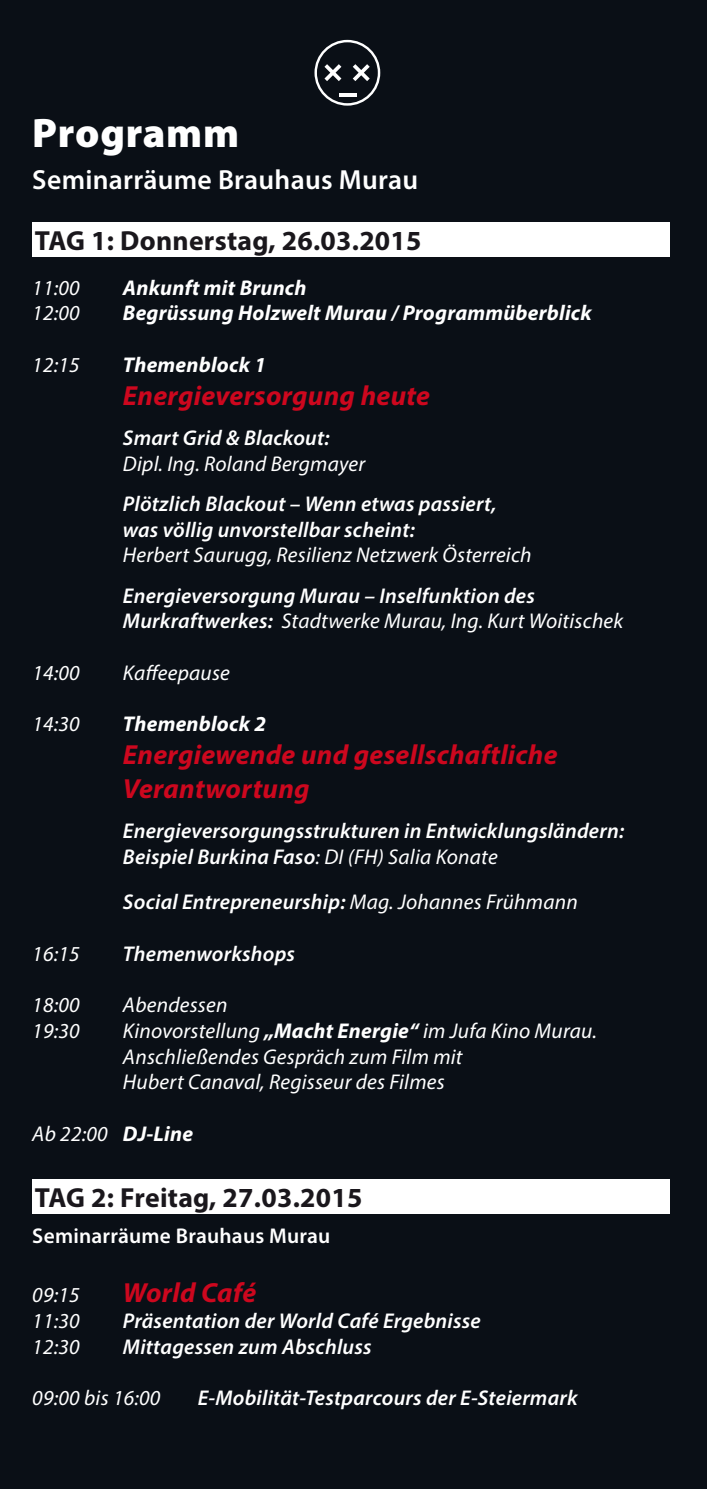
<style>
.page{position:relative;width:709px;height:1489px;background:#fff}
.page>*{position:absolute;margin:0;border:0;box-sizing:border-box;transform-origin:0 0}
.t1{font:900 41.5px "Myriad Pro";letter-spacing:.02em;color:#fff}
.t2{font:italic 700 27.75px/33.2px "Myriad Pro";letter-spacing:.01em;color:#cd071e}
.t3{font:700 27.75px "Myriad Pro";letter-spacing:.01em;color:#1a171c}
.t4{font:600 27.75px "Myriad Pro";letter-spacing:.01em;color:#fff}
.t5{font:italic 600 21.5px/25.8px "Myriad Pro";letter-spacing:.01em;color:#fff}
.t6{font:italic 21.5px/25.8px "Myriad Pro";letter-spacing:.01em;color:#fff}
.t7{font:italic 700 21.5px "Myriad Pro";letter-spacing:.01em;color:#fff}
.t8{font:600 21.5px "Myriad Pro";letter-spacing:.01em;color:#fff}
.s1{font-weight:400}
.s2{font-weight:700}
</style>
<div class="page">
<div style="left:0;top:1px;width:706px;height:1487px;background:#0a0f16"></div>
<svg style="left:314px;top:40px;width:66px;height:66px"></svg>
<div style="left:32px;top:222px;width:637px;height:35px;background:#fff"></div>
<div style="left:32px;top:1178px;width:637px;height:35px;background:#fff"></div>
<h1 class="t1" style="left:32px;top:110px;width:208px">Programm</h1>
<p class="t4" style="left:32px;top:162px;width:387px">Seminarräume Brauhaus Murau</p>
<p class="t3" style="left:35px;top:223px;width:388px">TAG 1: Donnerstag, 26.03.2015</p>
<p class="t6" style="left:32px;top:274px;width:49px">11:00</p>
<p class="t7" style="left:123px;top:273px;width:185px">Ankunft mit Brunch</p>
<p class="t6" style="left:32px;top:300px;width:49px">12:00</p>
<p class="t7" style="left:123px;top:299px;width:470px">Begrüssung Holzwelt Murau / Programmüberblick</p>
<p class="t6" style="left:32px;top:351px;width:49px">12:15</p>
<p class="t7" style="left:123px;top:350px;width:145px">Themenblock 1</p>
<p class="t2" style="left:123px;top:378px;width:309px">Energieversorgung heute</p>
<p class="t5" style="left:123px;top:424px;width:208px">Smart Grid &amp; Blackout:</p>
<p class="t6" style="left:123px;top:450px;width:244px">Dipl. Ing. Roland Bergmayer</p>
<p class="t5" style="left:123px;top:490px;width:375px">Plötzlich Blackout – Wenn etwas passiert, was völlig unvorstellbar scheint:</p>
<p class="t6" style="left:123px;top:542px;width:410px">Herbert Saurugg, Resilienz Netzwerk Österreich</p>
<p class="t5" style="left:123px;top:582px;width:502px">Energieversorgung Murau – Inselfunktion des<br>Murkraftwerkes: <span class="s1">Stadtwerke Murau, Ing. Kurt Woitischek</span></p>
<p class="t6" style="left:32px;top:659px;width:49px">14:00</p>
<p class="t6" style="left:123px;top:659px;width:108px">Kaffeepause</p>
<p class="t6" style="left:32px;top:710px;width:49px">14:30</p>
<p class="t7" style="left:123px;top:710px;width:145px">Themenblock 2</p>
<p class="t2" style="left:123px;top:737px;width:436px">Energiewende und gesellschaftliche<br>Verantwortung</p>
<p class="t5" style="left:123px;top:817px;width:502px">Energieversorgungsstrukturen in Entwicklungsländern:<br>Beispiel Burkina Faso<span class="s1">: DI (FH) Salia Konate</span></p>
<p class="t5" style="left:123px;top:888px;width:456px">Social Entrepreneurship: <span class="s1">Mag. Johannes Frühmann</span></p>
<p class="t6" style="left:32px;top:940px;width:49px">16:15</p>
<p class="t5" style="left:123px;top:940px;width:174px">Themenworkshops</p>
<p class="t6" style="left:32px;top:991px;width:49px">18:00</p>
<p class="t6" style="left:123px;top:991px;width:106px">Abendessen</p>
<p class="t6" style="left:32px;top:1017px;width:49px">19:30</p>
<p class="t6" style="left:123px;top:1017px;width:475px">Kinovorstellung <span class="s2">„Macht Energie“</span> im Jufa Kino Murau.<br>Anschließendes Gespräch zum Film mit<br>Hubert Canaval, Regisseur des Filmes</p>
<p class="t6" style="left:32px;top:1120px;width:162px">Ab 22:00 <span class="s2">DJ-Line</span></p>
<p class="t3" style="left:35px;top:1179px;width:329px">TAG 2: Freitag, 27.03.2015</p>
<p class="t8" style="left:32px;top:1222px;width:299px">Seminarräume Brauhaus Murau</p>
<p class="t6" style="left:32px;top:1281px;width:49px">09:15</p>
<p class="t2" style="left:123px;top:1275px;width:135px">World Café</p>
<p class="t6" style="left:32px;top:1307px;width:49px">11:30</p>
<p class="t5" style="left:123px;top:1307px;width:359px">Präsentation der World Café Ergebnisse</p>
<p class="t6" style="left:32px;top:1333px;width:49px">12:30</p>
<p class="t5" style="left:123px;top:1332px;width:250px">Mittagessen zum Abschluss</p>
<p class="t6" style="left:32px;top:1384px;width:130px">09:00 bis 16:00</p>
<p class="t5" style="left:198px;top:1384px;width:381px">E-Mobilität-Testparcours der E-Steiermark</p>
</div>
